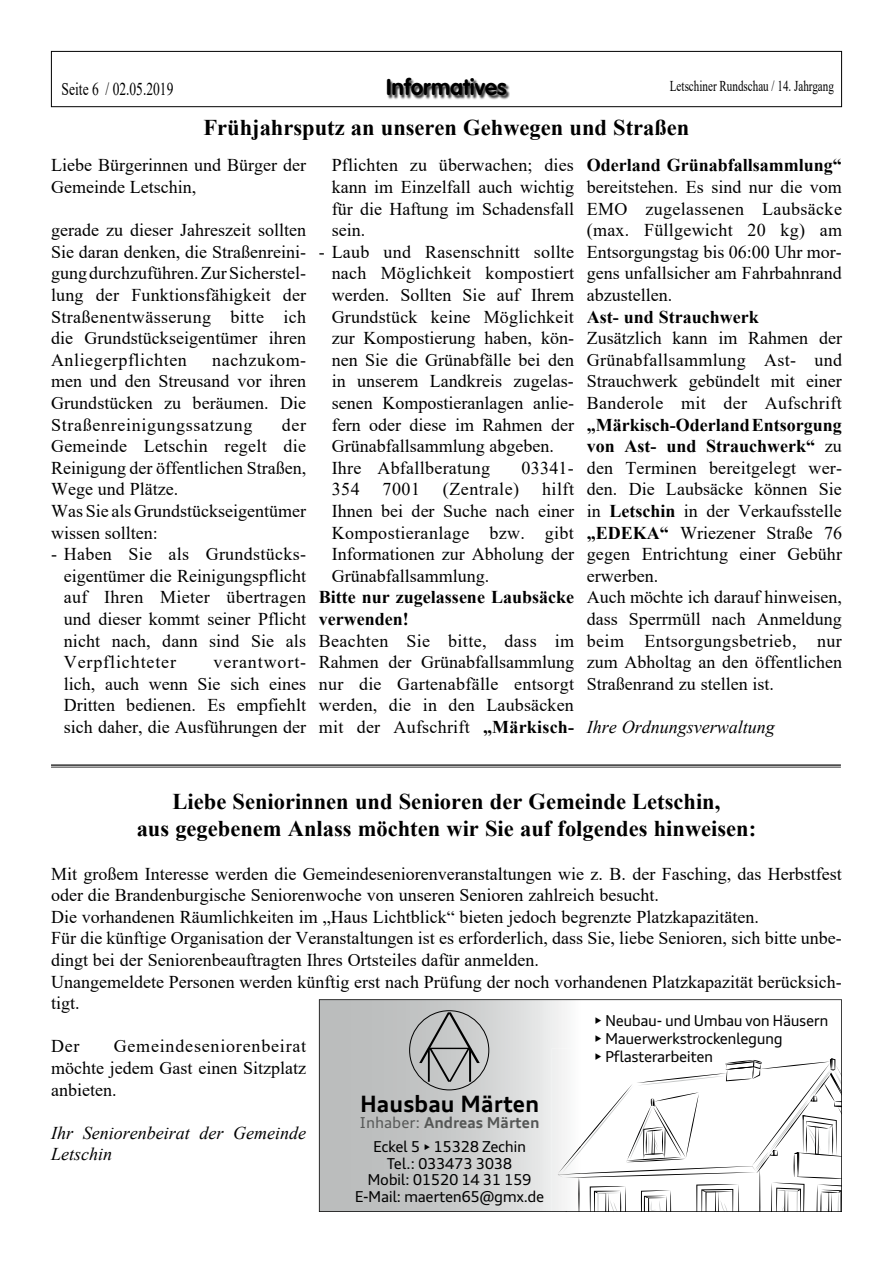
<style>
.page{position:relative;width:893px;height:1263px;background:#fff}
.page>*{position:absolute;margin:0;border:0;box-sizing:border-box;transform-origin:0 0}
.t1{font:700 22.5px/27px "Times New Roman";color:#000;text-align:center}
.t2{font:700 22.5px "Audi Type";color:#000}
.t3{font:700 22.5px "VAG Rounded Std";color:#000}
.t4{font:18px/21.6px "Times New Roman";color:#000;text-align:justify}
.t5{font:700 18px/21.6px "Times New Roman";color:#000}
.t6{font:italic 18px/21.6px "Times New Roman";color:#000}
.t7{font:18px "Times New Roman";color:#000;scale:.75 1}
.t8{font:18px "Times New Roman";letter-spacing:.025em;color:#000}
.t9{font:15px/16.5px "Audi Type";letter-spacing:-.03em;color:#000;text-align:center}
.t10{font:15px "Times New Roman";color:#000;scale:.74 1}
.s1{font-weight:700}
.s2{color:#555756}
.s3{font-weight:700;color:#555756}
.s4{font-size:13.5px}
</style>
<div class="page">
<hr style="left:51px;top:764px;width:790px;height:2px;background:#000">
<hr style="left:51px;top:767px;width:790px;height:1px;background:#000">
<div style="left:51px;top:51px;width:791px;height:56px;border:1px solid #000"></div>
<div style="left:388px;top:79px;width:122px;height:20px;background:#000;opacity:.75"></div>
<svg style="left:319px;top:999px;width:523px;height:213px"></svg>
<p class="t3" style="left:386px;top:74px;width:122px">Informatives</p>
<p class="t7" style="left:62px;top:76px;width:151px">Seite 6 / 02.05.2019</p>
<p class="t10" style="left:670px;top:75px;width:223px">Letschiner Rundschau / 14. Jahrgang</p>
<p class="t1" style="left:203px;top:113px;width:487px">Frühjahrsputz an unseren Gehwegen und Straßen</p>
<p class="t4" style="left:51px;top:154px;width:257px">Liebe Bürgerinnen und Bürger der<br>Gemeinde Letschin,</p>
<p class="t4" style="left:51px;top:219px;width:257px">gerade zu dieser Jahreszeit sollten Sie daran denken, die Straßenreini&shy;gung durchzuführen. Zur Sicherstel&shy;lung der Funktionsfähigkeit der Straßenentwässerung bitte ich die Grundstückseigentümer ihren Anliegerpflichten</p>
<p class="t4" style="left:332px;top:154px;width:244px">Pflichten zu überwachen; dies kann im Einzelfall auch wichtig für die Haftung im Schadensfall sein.</p>
<p class="t4" style="left:332px;top:240px;width:244px;text-align:left;text-indent:-13px">- Laub und Rasenschnitt sollte nach Möglichkeit kompostiert werden. Sollten Sie auf Ihrem<br>Grundstück keine Möglichkeit zur Kompostierung haben, kön&shy;nen Sie die Grünabfälle bei den in unserem Landkreis zugelas&shy;senen Kompostieranlagen anlie&shy;fern oder diese im Rahmen der<br>Grünabfallsammlung abgeben.<br>Ihre Abfallberatung</p>
<p class="t5" style="left:587px;top:154px;width:257px">Oderland Grünabfallsammlung“</p>
<p class="t4" style="left:587px;top:176px;width:257px">bereitstehen. Es sind nur die vom EMO zugelassenen Laubsäcke (max. Füllgewicht 20 kg) am Entsorgungstag bis 06:00 Uhr mor&shy;gens unfallsicher am Fahrbahnrand abzustellen.</p>
<p class="t5" style="left:587px;top:305px;width:173px">Ast- und Strauchwerk</p>
<p class="t4" style="left:587px;top:327px;width:257px">Zusätzlich kann im Rahmen der Grünabfallsammlung Ast- und Strauchwerk gebündelt mit einer Banderole mit der Aufschrift</p>
<p class="t4" style="left:587px;top:413px;width:257px;text-align:left"><span class="s1">„Märkisch-Oderland Entsorgung von Ast- und Strauchwerk“</span> zu den Terminen bereitgelegt wer&shy;den. Die Laubsäcke können Sie in <span class="s1">Letschin</span> in der Verkaufsstelle <span class="s1">„EDEKA“</span> Wriezener Straße 76 gegen Entrichtung einer Gebühr erwerben.<br>Auch möchte ich darauf hinweisen, dass Sperrmüll nach Anmeldung beim Entsorgungsbetrieb, nur zum Abholtag an den öffentlichen<br>Straßenrand zu stellen ist.</p>
<p class="t6" style="left:587px;top:716px;width:189px">Ihre Ordnungsverwaltung</p>
<p class="t4" style="left:51px;top:348px;width:257px;text-indent:161px">nachzukom&shy;men und den Streusand vor ihren Grundstücken zu beräumen. Die Straßenreinigungssatzung</p>
<p class="t4" style="left:51px;top:413px;width:257px;text-align:left;text-indent:231px">der<br>Gemeinde Letschin regelt die<br>Reinigung der öffentlichen Straßen,<br>Wege und Plätze.<br>Was Sie als Grundstückseigentümer wissen sollten:</p>
<p class="t4" style="left:64px;top:543px;width:244px;text-indent:-13px">- Haben Sie als Grundstücks&shy;eigentümer die Reinigungspflicht auf Ihren Mieter übertragen und dieser kommt seiner Pflicht nicht nach, dann sind Sie als Verpflichteter</p>
<p class="t4" style="left:521px;top:456px;width:54px">03341-</p>
<p class="t4" style="left:332px;top:478px;width:244px;text-indent:210px">hilft Ihnen bei der Suche nach einer Kompostieranlage bzw. gibt Informationen zur Abholung der Grünabfallsammlung.</p>
<p class="t5" style="left:319px;top:586px;width:257px">Bitte nur zugelassene Laubsäcke verwenden!</p>
<p class="t4" style="left:319px;top:629px;width:257px">Beachten Sie bitte, dass im Rahmen der Grünabfallsammlung nur die Gartenabfälle entsorgt werden, die in den Laubsäcken mit der Aufschrift <span class="s1">„Märkisch-</span></p>
<p class="t4" style="left:332px;top:478px;width:29px">354</p>
<p class="t4" style="left:383px;top:478px;width:39px">7001</p>
<p class="t8" style="left:443px;top:477px;width:78px">(Zentrale)</p>
<p class="t4" style="left:64px;top:651px;width:244px;text-indent:150px">verantwort&shy;lich, auch wenn Sie sich eines Dritten bedienen. Es empfiehlt sich daher, die Ausführungen der</p>
<p class="t1" style="left:137px;top:788px;width:621px">Liebe Seniorinnen und Senioren der Gemeinde Letschin,<br>aus gegebenem Anlass möchten wir Sie auf folgendes hinweisen:</p>
<p class="t4" style="left:51px;top:862px;width:792px;text-align:left">Mit großem Interesse werden die Gemeindeseniorenveranstaltungen wie z. B. der Fasching, das Herbstfest oder die Brandenburgische Seniorenwoche von unseren Senioren zahlreich besucht.<br>Die vorhandenen Räumlichkeiten im „Haus Lichtblick“ bieten jedoch begrenzte Platzkapazitäten.<br>Für die künftige Organisation der Veranstaltungen ist es erforderlich, dass Sie, liebe Senioren, sich bitte unbe&shy;dingt bei der Seniorenbeauftragten Ihres Ortsteiles dafür anmelden.<br>Unangemeldete Personen werden künftig erst nach Prüfung der noch vorhandenen Platzkapazität berücksich&shy;tigt.</p>
<p class="t4" style="left:51px;top:1035px;width:30px">Der</p>
<p class="t9" style="left:594px;top:1012px;width:236px">• Neubau- und Umbau von Häusern</p>
<p class="t9" style="left:594px;top:1030px;width:191px">• Mauerwerkstrockenlegung</p>
<p class="t9" style="left:594px;top:1048px;width:121px">• Pflasterarbeiten</p>
<p class="t4" style="left:51px;top:1035px;width:257px;text-indent:63px">Gemeindeseniorenbeirat möchte jedem Gast einen Sitzplatz anbieten.</p>
<p class="t6" style="left:51px;top:1121px;width:257px">Ihr Seniorenbeirat der Gemeinde<br>Letschin</p>
<p class="t2" style="left:360px;top:1089px;width:181px">Hausbau Märten</p>
<p class="t9" style="left:360px;top:1111px;width:181px;line-height:23.7px"><span class="s2">Inhaber:</span> <span class="s3">Andreas Märten<br></span>Eckel 5 <span class="s4">•</span> 15328 Zechin</p>
<p class="t9" style="left:355px;top:1155px;width:191px">Tel.: 033473 3038<br>Mobil: 01520 14 31 159<br>E-Mail: maerten65@gmx.de</p>
</div>
